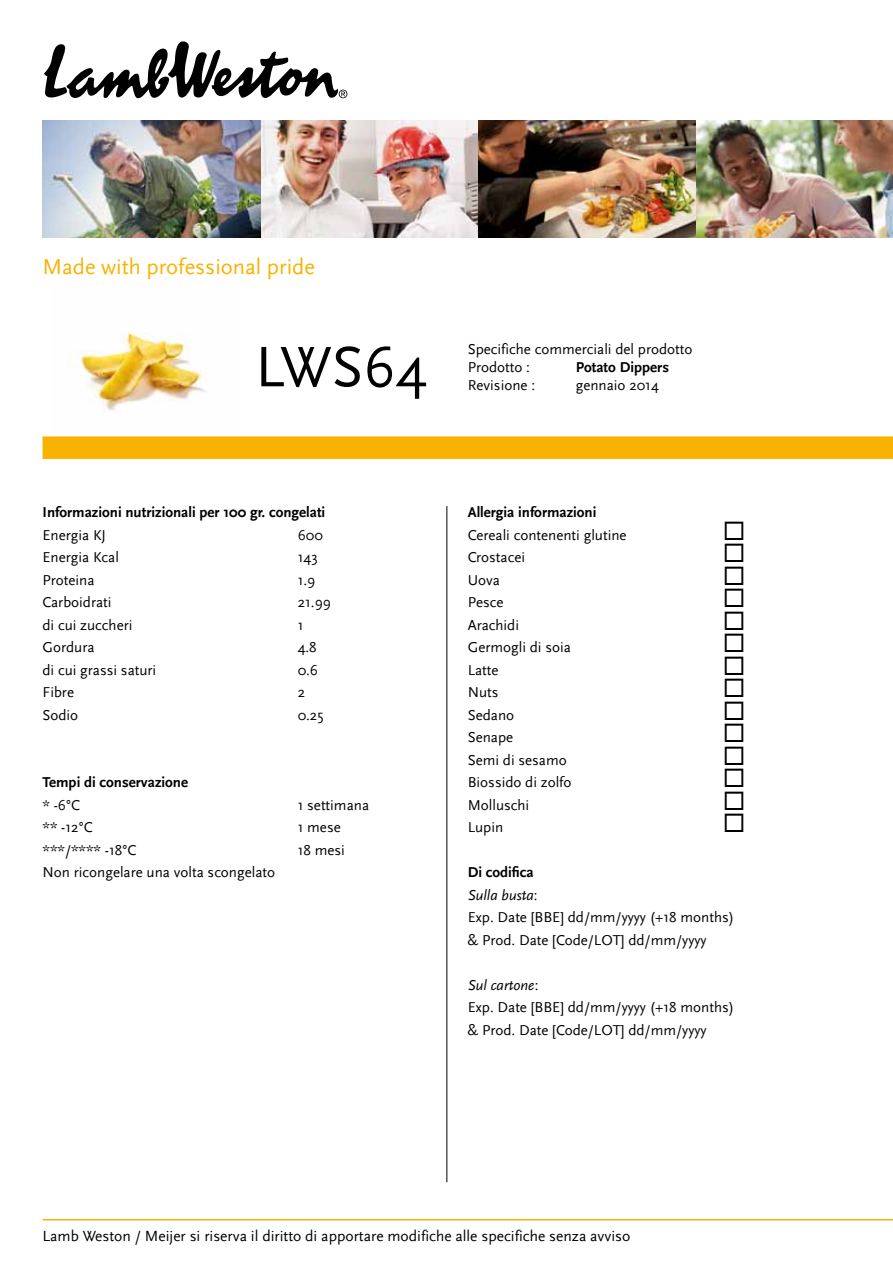
<style>
.page{position:relative;width:893px;height:1263px;background:#fff}
.page>*{position:absolute;margin:0;border:0;box-sizing:border-box;transform-origin:0 0}
.t1{font:59.55px "Scala Sans";color:#000}
.t2{font:22.5px "Scala Sans";color:#f9b200}
.t3{font:15.45px "Scala Sans";color:#000}
.t4{font:15px/22.5px "Scala Sans";color:#000}
.t5{font:700 15px "Scala Sans";color:#000}
.s1{font-weight:700}
.s2{font-style:italic}
</style>
<div class="page">
<svg style="left:44px;top:41px;width:303px;height:57px"></svg>
<img style="left:43px;top:121px;width:850px;height:116px">
<hr style="left:43px;top:1219px;width:850px;height:1px;background:#f9b200">
<img style="left:68px;top:332px;width:139px;height:79px">
<div style="left:43px;top:436px;width:850px;height:23px;background:#f9b200"></div>
<hr style="left:446px;top:506px;width:1px;height:676px;background:#000">
<h2 class="t2" style="left:43px;top:255px;width:274px">Made with professional pride</h2>
<h1 class="t1" style="left:255px;top:335px;width:174px">LWS64</h1>
<p class="t4" style="left:468px;top:340px;width:226px;line-height:18px">Specifiche commerciali del prodotto<br>Prodotto :</p>
<p class="t5" style="left:576px;top:358px;width:95px">Potato Dippers</p>
<p class="t4" style="left:468px;top:374px;width:69px">Revisione :</p>
<p class="t4" style="left:576px;top:374px;width:85px">gennaio 2014</p>
<p class="t5" style="left:43px;top:504px;width:284px">Informazioni nutrizionali per 100 gr. congelati</p>
<p class="t4" style="left:43px;top:524px;width:65px">Energia KJ</p>
<p class="t4" style="left:298px;top:524px;width:27px">600</p>
<p class="t4" style="left:43px;top:546px;width:78px">Energia Kcal</p>
<p class="t4" style="left:298px;top:546px;width:22px">143</p>
<p class="t4" style="left:43px;top:569px;width:54px">Proteina</p>
<p class="t4" style="left:298px;top:569px;width:19px">1.9</p>
<p class="t4" style="left:43px;top:591px;width:71px">Carboidrati</p>
<p class="t4" style="left:298px;top:591px;width:35px">21.99</p>
<p class="t4" style="left:43px;top:614px;width:91px">di cui zuccheri</p>
<p class="t4" style="left:298px;top:614px;width:7px">1</p>
<p class="t4" style="left:43px;top:636px;width:54px">Gordura</p>
<p class="t4" style="left:298px;top:636px;width:21px">4.8</p>
<p class="t4" style="left:43px;top:659px;width:115px">di cui grassi saturi</p>
<p class="t4" style="left:298px;top:659px;width:22px">0.6</p>
<p class="t4" style="left:43px;top:681px;width:33px">Fibre</p>
<p class="t4" style="left:298px;top:681px;width:9px">2</p>
<p class="t4" style="left:43px;top:704px;width:37px">Sodio</p>
<p class="t4" style="left:298px;top:704px;width:27px">0.25</p>
<p class="t5" style="left:43px;top:774px;width:147px">Tempi di conservazione</p>
<p class="t4" style="left:43px;top:794px;width:39px">* -6°C</p>
<p class="t4" style="left:298px;top:794px;width:73px">1 settimana</p>
<p class="t4" style="left:43px;top:816px;width:52px">** -12°C</p>
<p class="t4" style="left:298px;top:816px;width:45px">1 mese</p>
<p class="t4" style="left:43px;top:839px;width:95px">***/**** -18°C</p>
<p class="t4" style="left:298px;top:839px;width:49px">18 mesi</p>
<p class="t4" style="left:43px;top:861px;width:234px">Non ricongelare una volta scongelato</p>
<p class="t5" style="left:468px;top:504px;width:130px">Allergia informazioni</p>
<p class="t4" style="left:468px;top:524px;width:160px">Cereali contenenti glutine</p>
<p class="t4" style="left:468px;top:546px;width:59px">Crostacei</p>
<p class="t4" style="left:468px;top:569px;width:34px">Uova</p>
<p class="t4" style="left:468px;top:591px;width:37px">Pesce</p>
<p class="t4" style="left:468px;top:614px;width:53px">Arachidi</p>
<p class="t4" style="left:468px;top:636px;width:105px">Germogli di soia</p>
<p class="t4" style="left:468px;top:659px;width:32px">Latte</p>
<p class="t4" style="left:468px;top:681px;width:32px">Nuts</p>
<p class="t4" style="left:468px;top:704px;width:48px">Sedano</p>
<p class="t4" style="left:468px;top:726px;width:47px">Senape</p>
<p class="t4" style="left:468px;top:749px;width:101px">Semi di sesamo</p>
<p class="t4" style="left:468px;top:771px;width:105px">Biossido di zolfo</p>
<p class="t4" style="left:468px;top:794px;width:63px">Molluschi</p>
<p class="t4" style="left:468px;top:816px;width:37px">Lupin</p>
<p class="t4" style="left:468px;top:861px;width:268px"><span class="s1">Di codifica<br></span><span class="s2">Sulla busta</span>:<br>Exp. Date [BBE] dd/mm/yyyy (+18 months) &amp; Prod. Date [Code/LOT] dd/mm/yyyy</p>
<p class="t4" style="left:468px;top:974px;width:268px"><span class="s2">Sul cartone</span>:<br>Exp. Date [BBE] dd/mm/yyyy (+18 months) &amp; Prod. Date [Code/LOT] dd/mm/yyyy</p>
<p class="t3" style="left:43px;top:1227px;width:589px">Lamb Weston / Meijer si riserva il diritto di apportare modifiche alle specifiche senza avviso</p>
</div>
